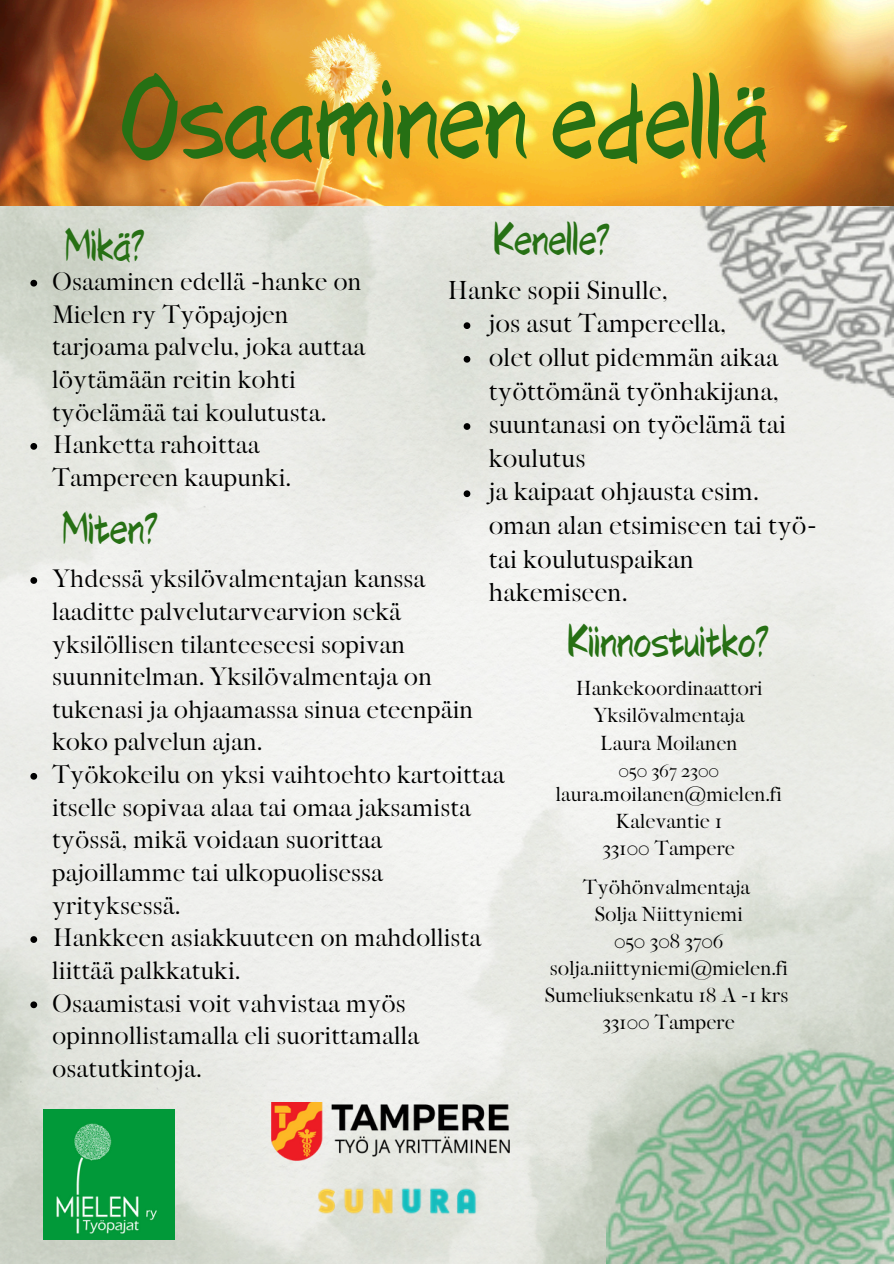
<style>
.page{position:relative;width:894px;height:1264px;background:#fff}
.page>*{position:absolute;margin:0;border:0;box-sizing:border-box;transform-origin:0 0}
.t1{font:96px "Fashionista";color:#267014}
.t2{font:37.35px "Fashionista";color:#267014}
.t3{font:24.6px/33.6px "Jerin";color:#000}
.t4{font:24px/32.7px "Jerin";color:#000}
.t5{font:19.35px "Jerin";color:#000}
.t6{font:17.85px "Jerin";color:#000}
</style>
<div class="page">
<img style="left:0;top:205px;width:893px;height:1058px">
<img style="left:44px;top:1109px;width:130px;height:130px">
<img style="left:272px;top:1102px;width:237px;height:58px">
<img style="left:606px;top:1048px;width:287px;height:215px">
<img style="left:698px;top:205px;width:195px;height:192px">
<img style="left:0;top:0;width:893px;height:205px">
<img style="left:306px;top:1174px;width:182px;height:52px">
<svg style="left:30px;top:577px;width:7px;height:7px"></svg>
<svg style="left:30px;top:773px;width:7px;height:6px"></svg>
<svg style="left:30px;top:936px;width:7px;height:6px"></svg>
<svg style="left:30px;top:1001px;width:7px;height:7px"></svg>
<svg style="left:463px;top:322px;width:7px;height:7px"></svg>
<svg style="left:463px;top:356px;width:7px;height:6px"></svg>
<svg style="left:463px;top:423px;width:7px;height:7px"></svg>
<svg style="left:463px;top:490px;width:7px;height:7px"></svg>
<svg style="left:30px;top:280px;width:7px;height:6px"></svg>
<svg style="left:30px;top:443px;width:7px;height:7px"></svg>
<h2 class="t1" style="left:122px;top:63px;width:649px">Osaaminen edellä</h2>
<p class="t2" style="left:65px;top:223px;width:81px">Mikä?</p>
<p class="t2" style="left:494px;top:217px;width:118px">Kenelle?</p>
<p class="t4" style="left:52px;top:266px;width:315px">Osaaminen edellä -hanke on<br>Mielen ry Työpajojen tarjoama palvelu, joka auttaa löytämään reitin kohti työelämää tai koulutusta.</p>
<p class="t4" style="left:52px;top:429px;width:239px">Hanketta rahoittaa<br>Tampereen kaupunki.</p>
<p class="t3" style="left:446px;top:274px;width:223px">Hanke sopii Sinulle,</p>
<p class="t3" style="left:488px;top:307px;width:239px">jos asut Tampereella,</p>
<p class="t3" style="left:488px;top:341px;width:292px">olet ollut pidemmän aikaa työttömänä työnhakijana,</p>
<p class="t3" style="left:488px;top:408px;width:299px">suuntanasi on työelämä tai koulutus</p>
<p class="t3" style="left:488px;top:475px;width:330px">ja kaipaat ohjausta esim. oman alan etsimiseen tai työ&shy;tai koulutuspaikan hakemiseen.</p>
<p class="t2" style="left:63px;top:506px;width:97px">Miten?</p>
<p class="t4" style="left:52px;top:563px;width:422px">Yhdessä yksilövalmentajan kanssa laaditte palvelutarvearvion sekä yksilöllisen tilanteeseesi sopivan suunnitelman. Yksilövalmentaja on tukenasi ja ohjaamassa sinua eteenpäin koko palvelun ajan.</p>
<p class="t4" style="left:52px;top:758px;width:454px">Työkokeilu on yksi vaihtoehto kartoittaa itselle sopivaa alaa tai omaa jaksamista työssä, mikä voidaan suorittaa pajoillamme tai ulkopuolisessa yrityksessä.</p>
<h3 class="t4" style="left:52px;top:922px;width:431px">Hankkeen asiakkuuteen on mahdollista liittää palkkatuki.</h3>
<p class="t4" style="left:52px;top:987px;width:369px">Osaamistasi voit vahvistaa myös opinnollistamalla eli suorittamalla osatutkintoja.</p>
<p class="t2" style="left:568px;top:619px;width:202px">Kiinnostuitko?</p>
<p class="t5" style="left:575px;top:677px;width:189px">Hankekoordinaattori</p>
<p class="t5" style="left:593px;top:704px;width:153px">Yksilövalmentaja</p>
<p class="t5" style="left:600px;top:731px;width:139px">Laura Moilanen</p>
<h2 class="t6" style="left:618px;top:759px;width:102px">050 367 2300</h2>
<p class="t5" style="left:555px;top:782px;width:227px">laura.moilanen@mielen.fi</p>
<p class="t5" style="left:615px;top:809px;width:108px">Kalevantie 1</p>
<p class="t5" style="left:602px;top:836px;width:133px">33100 Tampere</p>
<p class="t5" style="left:582px;top:875px;width:169px">Työhönvalmentaja</p>
<h2 class="t5" style="left:594px;top:902px;width:149px">Solja Niittyniemi</h2>
<p class="t5" style="left:614px;top:929px;width:111px">050 308 3706</p>
<p class="t5" style="left:549px;top:956px;width:239px">solja.niittyniemi@mielen.fi</p>
<p class="t5" style="left:544px;top:983px;width:245px">Sumeliuksenkatu 18 A -1 krs</p>
<p class="t5" style="left:602px;top:1010px;width:133px">33100 Tampere</p>
</div>
